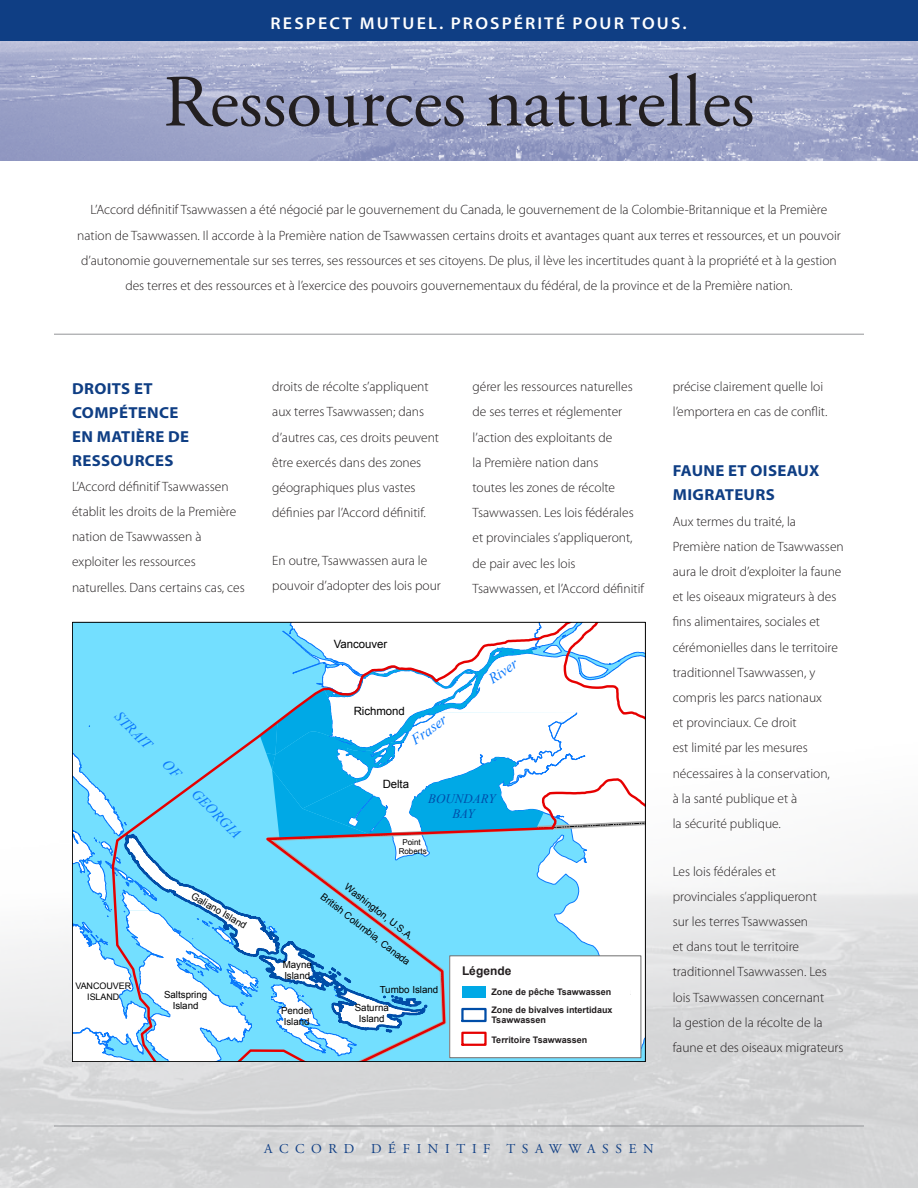
<style>
.page{position:relative;width:918px;height:1188px;background:#fff}
.page>*{position:absolute;margin:0;border:0;box-sizing:border-box;transform-origin:0 0}
.t1{font:73.5px "Adobe Garamond Pro";color:#231f20}
.t2{font:600 17.1px "Myriad Pro";letter-spacing:.12em;color:#fff;scale:1.05 1}
.t3{font:700 15.9px/24px "Myriad Pro";letter-spacing:.02em;color:#0f3e84;scale:1.05 1}
.t4{font:italic 14.55px "Times New Roman";color:#0a78fc}
.t5{font:300 13.5px/25.2px "Myriad Pro";color:#231f20}
.t6{font:13.5px "Adobe Garamond Pro";letter-spacing:.495em;color:#0f3e84}
.t7{font:italic 12.9px/15px "Times New Roman";color:#004da8;text-align:center}
.t8{font:700 12px "Arial";color:#231f20}
.t9{font:11.4px "Arial";letter-spacing:-.01em;color:#000}
.t10{font:700 10.8px/18px "Arial";color:#000}
.t11{font:9.75px/11.2px "Arial";color:#000;text-align:center}
.t12{font:700 9px/17.5px "Arial";color:#231f20}
.t13{font:9px/10.4px "Arial";letter-spacing:-.005em;color:#000;text-align:center}
.t14{font:8.1px/9.3px "Arial";color:#000;text-align:center}
</style>
<div class="page">
<img style="left:0;top:41px;width:918px;height:119px">
<div style="left:0;top:0;width:918px;height:41px;background:#0f3e84"></div>
<hr style="left:54px;top:1126px;width:810px;height:1px;background:#939598">
<hr style="left:54px;top:334px;width:810px;height:1px;background:#939598">
<svg style="left:72px;top:622px;width:574px;height:440px"></svg>
<p class="t2" style="left:271px;top:13px;width:398px">RESPECT MUTUEL. PROSPÉRITÉ POUR TOUS.</p>
<h1 class="t1" style="left:163px;top:58px;width:593px">Ressources naturelles</h1>
<p class="t5" style="left:77px;top:197px;width:765px;text-align:center">L’Accord définitif Tsawwassen a été négocié par le gouvernement du Canada, le gouvernement de la Colombie-Britannique et la Première nation de Tsawwassen. Il accorde à la Première nation de Tsawwassen certains droits et avantages quant aux terres et ressources, et un pouvoir d’autonomie gouvernementale sur ses terres, ses ressources et ses citoyens. De plus, il lève les incertitudes quant à la propriété et à la gestion des terres et des ressources et à l’exercice des pouvoirs gouvernementaux du fédéral, de la province et de la Première nation.</p>
<p class="t5" style="left:473px;top:374px;width:173px">gérer les ressources naturelles de ses terres et réglementer l’action des exploitants de<br>la Première nation dans<br>toutes les zones de récolte<br>Tsawwassen. Les lois fédérales et provinciales s’appliqueront, de pair avec les lois<br>Tsawwassen, et l’Accord définitif</p>
<p class="t5" style="left:673px;top:374px;width:156px">précise clairement quelle loi l’emportera en cas de conflit.</p>
<p class="t5" style="left:272px;top:374px;width:168px">droits de récolte s’appliquent aux terres Tsawwassen; dans d’autres cas, ces droits peuvent être exercés dans des zones géographiques plus vastes définies par l’Accord définitif.</p>
<p class="t5" style="left:272px;top:548px;width:170px">En outre, Tsawwassen aura le pouvoir d’adopter des lois pour</p>
<p class="t3" style="left:72px;top:376px;width:113px">DROITS ET<br>COMPÉTENCE<br>EN MATIÈRE DE<br>RESSOURCES</p>
<p class="t5" style="left:72px;top:474px;width:174px">L’Accord définitif Tsawwassen établit les droits de la Première nation de Tsawwassen à exploiter les ressources naturelles. Dans certains cas, ces</p>
<p class="t3" style="left:673px;top:459px;width:141px">FAUNE ET OISEAUX<br>MIGRATEURS</p>
<p class="t5" style="left:673px;top:509px;width:173px">Aux termes du traité, la<br>Première nation de Tsawwassen aura le droit d’exploiter la faune et les oiseaux migrateurs à des fins alimentaires, sociales et cérémonielles dans le territoire traditionnel Tsawwassen, y compris les parcs nationaux<br>et provinciaux. Ce droit<br>est limité par les mesures nécessaires à la conservation,<br>à la santé publique et à<br>la sécurité publique.</p>
<p class="t5" style="left:673px;top:859px;width:172px">Les lois fédérales et<br>provinciales s’appliqueront<br>sur les terres Tsawwassen<br>et dans tout le territoire traditionnel Tsawwassen. Les lois Tsawwassen concernant<br>la gestion de la récolte de la faune et des oiseaux migrateurs</p>
<p class="t9" style="left:334px;top:637px;width:55px">Vancouver</p>
<p class="t4" style="left:484px;top:672px;width:33px;rotate:-35deg">River</p>
<p class="t9" style="left:354px;top:703px;width:52px">Richmond</p>
<p class="t4" style="left:124px;top:707px;width:48px;rotate:45deg">STRAIT</p>
<p class="t4" style="left:407px;top:733px;width:41px;rotate:-35deg">Fraser</p>
<p class="t9" style="left:383px;top:777px;width:28px">Delta</p>
<p class="t4" style="left:201px;top:784px;width:65px;rotate:45deg">GEORGIA</p>
<p class="t7" style="left:428px;top:791px;width:69px">BOUNDARY<br>BAY</p>
<p class="t14" style="left:399px;top:837px;width:30px">Point<br>Roberts</p>
<p class="t11" style="left:349px;top:881px;width:86px;rotate:38deg">Washington, U.S.A.</p>
<p class="t11" style="left:195px;top:890px;width:64px;rotate:30deg">Galiano Island</p>
<p class="t11" style="left:325px;top:891px;width:112px;rotate:38deg">British Columbia, Canada</p>
<p class="t11" style="left:283px;top:959px;width:31px;text-align:left">Mayne<br>Island</p>
<p class="t10" style="left:462px;top:961px;width:40px">Legend</p>
<p class="t12" style="left:491px;top:983px;width:123px">Zone de pêche Tsawwassen<br>Zone de bivalves intertidaux</p>
<p class="t12" style="left:491px;top:1011px;width:97px;line-height:19.2px">Tsawwassen<br>Territoire Tsawwassen</p>
<p class="t8" style="left:462px;top:963px;width:51px">Légende</p>
<p class="t13" style="left:75px;top:981px;width:57px">VANCOUVER<br>ISLAND</p>
<p class="t11" style="left:380px;top:984px;width:60px">Tumbo Island</p>
<p class="t10" style="left:496px;top:982px;width:136px">Tsawwassen Fishing Area<br>Tsawwassen Intertidal</p>
<p class="t10" style="left:496px;top:1013px;width:114px">Bivalve Area<br>Tsawwassen Territory</p>
<p class="t11" style="left:164px;top:989px;width:45px">Saltspring<br>Island</p>
<p class="t11" style="left:355px;top:1002px;width:35px">Saturna<br>Island</p>
<p class="t11" style="left:281px;top:1005px;width:33px;text-align:left">Pender<br>Island</p>
<p class="t6" style="left:264px;top:1140px;width:391px">ACCORD DÉFINITIF TSAWWASSEN</p>
</div>
